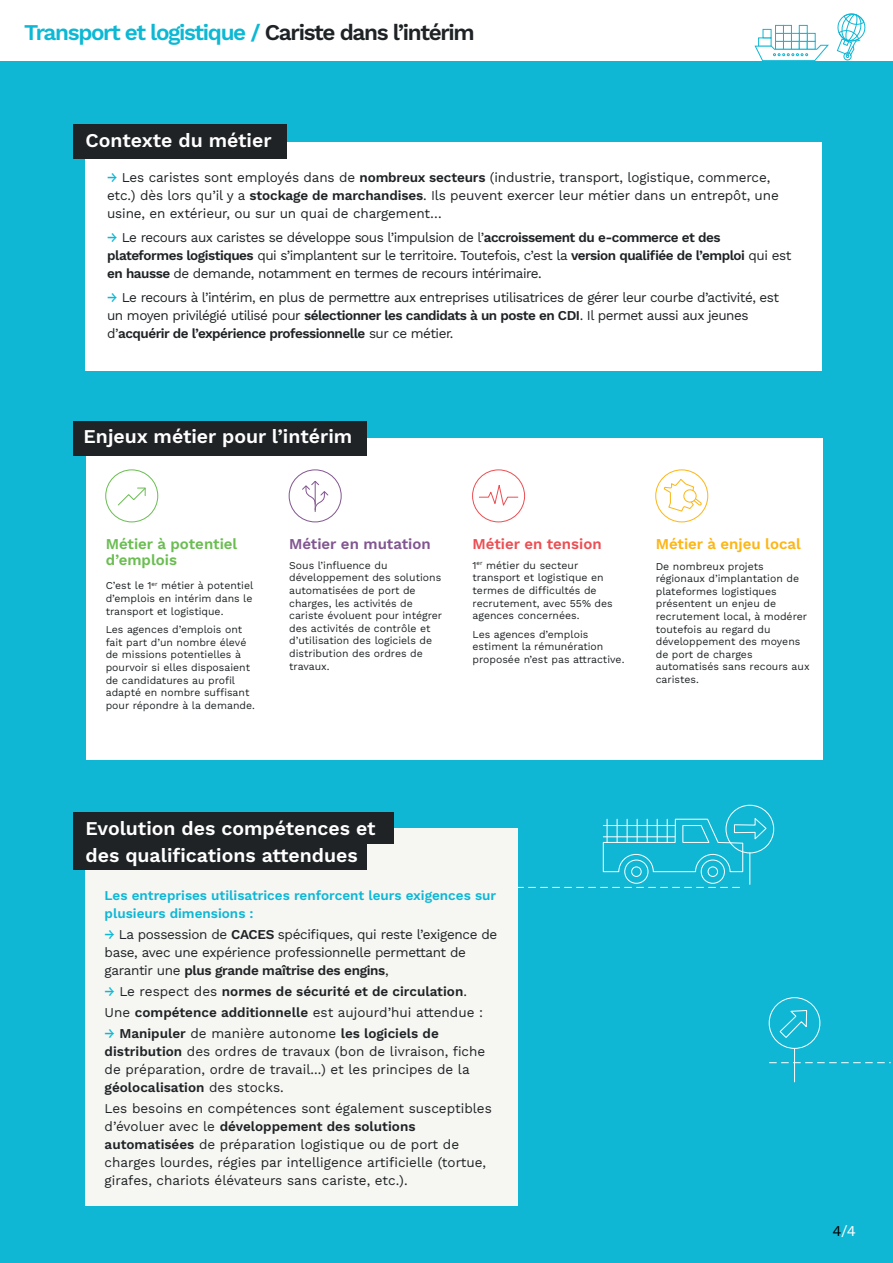
<style>
.page{position:relative;width:893px;height:1263px;background:#0fb7d5}
.page>*{position:absolute;margin:0;border:0;box-sizing:border-box;transform-origin:0 0}
.t1{font:600 22.5px "Work Sans";letter-spacing:-.06em;color:#0db8d4}
.t2{font:600 19.5px/27px "Work Sans";color:#fff}
.t3{font:600 15px/16.5px "Work Sans";color:#6abd51}
.t4{font:600 15px "Work Sans";color:#fcb615}
.t5{font:600 15px "Work Sans";color:#825691}
.t6{font:600 15px "Work Sans";color:#eb4f54}
.t7{font:15px "Work Sans";color:#fff}
.t8{font:13.5px/18px "Work Sans";letter-spacing:-.02em;color:#1f2325}
.t9{font:13.5px/18px "Work Sans";color:#1f2325}
.t10{font:600 13.5px/21px "Work Sans";color:#1f2325}
.t11{font:600 13.5px/18px "Work Sans";color:#0fb7d5}
.t12{font:10.5px/12.6px "Work Sans";color:#1f2325}
.s1{color:#1f2325}
.s2{font-weight:500;color:#0db8d4}
.s3{font-weight:600}
.s4{font-weight:400}
.s5{color:#000001}
</style>
<div class="page">
<div style="left:726px;top:805px;width:48px;height:48px;border:1px solid #fff;border-radius:50%"></div>
<hr style="left:749px;top:853px;width:1px;height:31px;background:#fff">
<div style="left:701px;top:859px;width:24px;height:25px;border:1px solid #fff;border-radius:50%"></div>
<div style="left:624px;top:859px;width:24px;height:25px;border:1px solid #fff;border-radius:50%"></div>
<div style="left:708px;top:866px;width:10px;height:11px;border:1px solid #fff;border-radius:50%"></div>
<div style="left:631px;top:866px;width:11px;height:11px;border:1px solid #fff;border-radius:50%"></div>
<svg style="left:602px;top:816px;width:165px;height:56px"></svg>
<div style="left:769px;top:997px;width:51px;height:52px;border:1px solid #fff;border-radius:50%"></div>
<svg style="left:779px;top:1010px;width:29px;height:28px"></svg>
<hr style="left:794px;top:1048px;width:1px;height:34px;background:#fff">
<svg style="left:517px;top:887px;width:223px;height:1px"></svg>
<svg style="left:769px;top:1062px;width:122px;height:1px"></svg>
<div style="left:85px;top:828px;width:432px;height:377px;background:#f6f6f3"></div>
<div style="left:73px;top:812px;width:321px;height:32px;background:#1f2325"></div>
<div style="left:73px;top:843px;width:294px;height:27px;background:#1f2325"></div>
<div style="left:85px;top:142px;width:737px;height:228px;background:#fff"></div>
<div style="left:73px;top:125px;width:214px;height:34px;background:#1f2325"></div>
<div style="left:0;top:0;width:893px;height:61px;background:#fff"></div>
<div style="left:843px;top:52px;width:9px;height:9px;border:1px solid #0fb7d5;border-radius:50%"></div>
<svg style="left:836px;top:13px;width:30px;height:45px"></svg>
<div style="left:758px;top:37px;width:13px;height:10px;background:#fff;border:1px solid #0fb7d3"></div>
<div style="left:799px;top:41px;width:9px;height:9px;background:#fff;border:1px solid #0fb7d3"></div>
<div style="left:807px;top:41px;width:9px;height:9px;background:#fff;border:1px solid #0fb7d3"></div>
<div style="left:807px;top:33px;width:9px;height:9px;background:#fff;border:1px solid #0fb7d3"></div>
<div style="left:799px;top:33px;width:9px;height:9px;background:#fff;border:1px solid #0fb7d3"></div>
<div style="left:791px;top:33px;width:9px;height:9px;background:#fff;border:1px solid #0fb7d3"></div>
<div style="left:799px;top:25px;width:9px;height:9px;background:#fff;border:1px solid #0fb7d3"></div>
<div style="left:775px;top:41px;width:9px;height:9px;background:#fff;border:1px solid #0fb7d3"></div>
<div style="left:783px;top:41px;width:9px;height:9px;background:#fff;border:1px solid #0fb7d3"></div>
<div style="left:783px;top:33px;width:9px;height:9px;background:#fff;border:1px solid #0fb7d3"></div>
<div style="left:775px;top:33px;width:9px;height:9px;background:#fff;border:1px solid #0fb7d3"></div>
<div style="left:775px;top:25px;width:9px;height:9px;background:#fff;border:1px solid #0fb7d3"></div>
<div style="left:783px;top:25px;width:9px;height:9px;background:#fff;border:1px solid #0fb7d3"></div>
<svg style="left:754px;top:44px;width:75px;height:17px"></svg>
<div style="left:763px;top:29px;width:8px;height:9px;background:#fff;border:1px solid #0fb7d3"></div>
<div style="left:86px;top:438px;width:736px;height:322px;background:#fff"></div>
<div style="left:74px;top:422px;width:293px;height:34px;background:#1f2325"></div>
<div style="left:105px;top:469px;width:53px;height:53px;border:1px solid #6abd51;border-radius:50%"></div>
<svg style="left:118px;top:487px;width:28px;height:19px"></svg>
<div style="left:655px;top:469px;width:53px;height:53px;border:1px solid #fcb615;border-radius:50%"></div>
<svg style="left:663px;top:478px;width:39px;height:34px"></svg>
<div style="left:289px;top:469px;width:53px;height:53px;border:1px solid #825691;border-radius:50%"></div>
<hr style="left:315px;top:482px;width:1px;height:30px;background:#825691">
<svg style="left:302px;top:481px;width:27px;height:30px"></svg>
<div style="left:472px;top:469px;width:53px;height:53px;border:1px solid #eb4f54;border-radius:50%"></div>
<svg style="left:479px;top:485px;width:40px;height:21px"></svg>
<h1 class="t1" style="left:24px;top:15px;width:452px">Transport et logistique / <span class="s1">Cariste dans l’intérim</span></h1>
<h2 class="t2" style="left:86px;top:126px;width:188px">Contexte du métier</h2>
<p class="t8" style="left:107px;top:168px;width:673px"><span class="s2">→</span> Les caristes sont employés dans de <span class="s3">nombreux secteurs</span> (industrie, transport, logistique, commerce, etc.) dès lors qu’il y a <span class="s3">stockage de marchandises</span>. Ils peuvent exercer leur métier dans un entrepôt, une usine, en extérieur, ou sur un quai de chargement…</p>
<p class="t8" style="left:107px;top:228px;width:686px"><span class="s2">→</span> Le recours aux caristes se développe sous l’impulsion de l’<span class="s3">accroissement du e-commerce et des plateformes logistiques</span> qui s’implantent sur le territoire. Toutefois, c’est la <span class="s3">version qualifiée de l’emploi</span> qui est <span class="s3">en hausse</span> de demande, notamment en termes de recours intérimaire.</p>
<p class="t8" style="left:107px;top:288px;width:674px"><span class="s2">→</span> Le recours à l’intérim, en plus de permettre aux entreprises utilisatrices de gérer leur courbe d’activité, est un moyen privilégié utilisé pour <span class="s3">sélectionner les candidats à un poste en CDI</span>. Il permet aussi aux jeunes d’<span class="s3">acquérir de l’expérience professionnelle</span> sur ce métier.</p>
<h2 class="t2" style="left:84px;top:422px;width:270px">Enjeux métier pour l’intérim</h2>
<p class="t3" style="left:106px;top:535px;width:133px">Métier à potentiel d’emplois</p>
<p class="t5" style="left:289px;top:532px;width:143px">Métier en mutation</p>
<p class="t6" style="left:473px;top:532px;width:131px">Métier en tension</p>
<p class="t4" style="left:656px;top:532px;width:147px">Métier à enjeu local</p>
<p class="t12" style="left:106px;top:579px;width:149px;text-align:justify">C’est le 1<sup>er</sup> métier à potentiel d’emplois en intérim dans le transport et logistique.</p>
<p class="t12" style="left:106px;top:623px;width:151px">Les agences d’emplois ont fait part d’un nombre élevé de missions potentielles à pourvoir si elles disposaient de candidatures au profil adapté en nombre suffisant pour répondre à la demande.</p>
<p class="t12" style="left:289px;top:558px;width:155px">Sous l’influence du développement des solutions automatisées de port de charges, les activités de cariste évoluent pour intégrer des activités de contrôle et d’utilisation des logiciels de distribution des ordres de travaux.</p>
<p class="t12" style="left:473px;top:558px;width:142px">1<sup>er</sup> métier du secteur transport et logistique en termes de difficultés de recrutement, avec 55% des agences concernées.</p>
<p class="t12" style="left:656px;top:559px;width:155px">De nombreux projets régionaux d’implantation de plateformes logistiques présentent un enjeu de recrutement local, à modérer toutefois au regard du développement des moyens de port de charges automatisés sans recours aux caristes.</p>
<p class="t12" style="left:473px;top:627px;width:153px">Les agences d’emplois estiment la rémunération proposée n’est pas attractive.</p>
<h2 class="t2" style="left:86px;top:814px;width:292px">Evolution des compétences et des qualifications attendues</h2>
<p class="t11" style="left:105px;top:886px;width:393px">Les entreprises utilisatrices renforcent leurs exigences sur plusieurs dimensions :</p>
<p class="t8" style="left:105px;top:925px;width:394px"><span class="s2">→</span> La possession de <span class="s3">CACES</span> spécifiques, qui reste l’exigence de base, avec une expérience professionnelle permettant de garantir une <span class="s3">plus grande maîtrise des engins</span>,</p>
<p class="t10" style="left:105px;top:980px;width:380px"><span class="s2">→</span> <span class="s4">Le respect des</span> normes de sécurité et de circulation<span class="s4">.<br>Une</span> compétence additionnelle <span class="s4">est aujourd’hui attendue :</span></p>
<p class="t9" style="left:105px;top:1024px;width:382px"><span class="s2">→</span> <span class="s3">Manipuler</span> de manière autonome <span class="s3">les logiciels de distribution</span> des ordres de travaux (bon de livraison, fiche de préparation, ordre de travail...) et les principes de la <span class="s3">géolocalisation</span> des stocks.</p>
<p class="t9" style="left:105px;top:1099px;width:389px">Les besoins en compétences sont également susceptibles d’évoluer avec le <span class="s3">développement des solutions automatisées</span> de préparation logistique ou de port de charges lourdes, régies par intelligence artificielle (tortue, girafes, chariots élévateurs sans cariste, etc.).</p>
<p class="t7" style="left:832px;top:1220px;width:25px"><span class="s5">4</span>/4</p>
</div>
